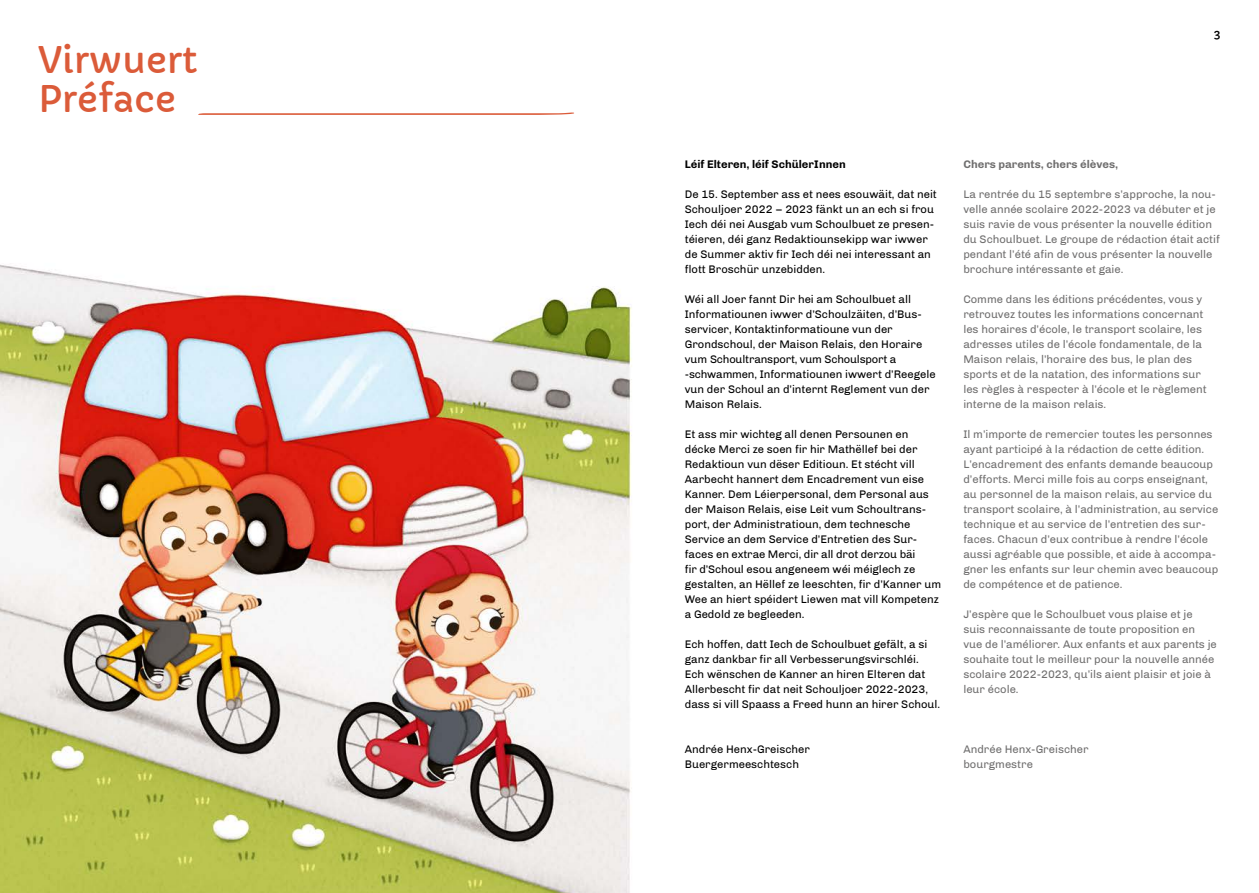
<style>
.page{position:relative;width:1259px;height:893px;background:#fff}
.page>*{position:absolute;margin:0;border:0;box-sizing:border-box;transform-origin:0 0}
.t1{font:36px/39px "Capriola";color:#db5b39}
.t2{font:12px "Capriola";color:#000}
.t3{font:11.25px/15px "Chivo";color:#706f6f}
.t4{font:11.25px/15px "Chivo";color:#000}
.t5{font:700 11.25px "Chivo";color:#000}
.t6{font:700 11.25px "Chivo";color:#706f6f}
</style>
<div class="page">
<img style="left:0;top:288px;width:632px;height:605px">
<svg style="left:198px;top:112px;width:376px;height:3px"></svg>
<h1 class="t1" style="left:38px;top:41px;width:160px">Virwuert<br>Préface</h1>
<p class="t2" style="left:1213px;top:27px;width:8px">3</p>
<p class="t5" style="left:685px;top:158px;width:162px">Léif Elteren, léif SchülerInnen</p>
<p class="t4" style="left:685px;top:187px;width:254px">De 15. September ass et nees esouwäit, dat neit Schouljoer 2022 – 2023 fänkt un an ech si frou Iech déi nei Ausgab vum Schoulbuet ze presen&shy;téieren, déi ganz Redaktiounsekipp war iwwer de Summer aktiv fir Iech déi nei interessant an flott Broschür unzebidden.</p>
<p class="t4" style="left:685px;top:292px;width:252px">Wéi all Joer fannt Dir hei am Schoulbuet all Informatiounen iwwer d’Schoulzäiten, d’Bus&shy;servicer, Kontaktinformatioune vun der Grondschoul, der Maison Relais, den Horaire vum Schoultransport, vum Schoulsport a -schwammen, Informatiounen iwwert d’Reegele vun der Schoul an d’internt Reglement vun der Maison Relais.</p>
<p class="t4" style="left:685px;top:427px;width:258px">Et ass mir wichteg all denen Persounen en décke Merci ze soen fir hir Mathëllef bei der Redaktioun vun dëser Editioun. Et stécht vill Aarbecht hannert dem Encadrement vun eise Kanner. Dem Léierpersonal, dem Personal aus der Maison Relais, eise Leit vum Schoultrans&shy;port, der Administratioun, dem technesche Service an dem Service d’Entretien des Sur&shy;faces en extrae Merci, dir all drot derzou bäi<br>fir d’Schoul esou angeneem wéi méiglech ze gestalten, an Hëllef ze leeschten, fir d’Kanner um Wee an hiert spéidert Liewen mat vill Kompetenz a Gedold ze begleeden.</p>
<p class="t4" style="left:685px;top:637px;width:257px">Ech hoffen, datt Iech de Schoulbuet gefält, a si ganz dankbar fir all Verbesserungsvirschléi.<br>Ech wënschen de Kanner an hiren Elteren dat Allerbescht fir dat neit Schouljoer 2022-2023, dass si vill Spaass a Freed hunn an hirer Schoul.</p>
<p class="t4" style="left:685px;top:742px;width:127px">Andrée Henx-Greischer<br>Buergermeeschtesch</p>
<p class="t6" style="left:963px;top:158px;width:156px">Chers parents, chers élèves,</p>
<p class="t3" style="left:963px;top:187px;width:258px">La rentrée du 15 septembre s’approche, la nou&shy;velle année scolaire 2022-2023 va débuter et je suis ravie de vous présenter la nouvelle édition du Schoulbuet. Le groupe de rédaction était actif pendant l’été afin de vous présenter la nouvelle brochure intéressante et gaie.</p>
<p class="t3" style="left:963px;top:292px;width:245px">Comme dans les éditions précédentes, vous y retrouvez toutes les informations concernant les horaires d’école, le transport scolaire, les adresses utiles de l’école fondamentale, de la Maison relais, l’horaire des bus, le plan des sports et de la natation, des informations sur les règles à respecter à l’école et le règlement interne de la maison relais.</p>
<p class="t3" style="left:963px;top:427px;width:256px">Il m’importe de remercier toutes les personnes ayant participé à la rédaction de cette édition.<br>L’encadrement des enfants demande beaucoup d’efforts. Merci mille fois au corps enseignant, au personnel de la maison relais, au service du transport scolaire, à l’administration, au service technique et au service de l’entretien des sur&shy;faces. Chacun d’eux contribue à rendre l’école aussi agréable que possible, et aide à accompa&shy;gner les enfants sur leur chemin avec beaucoup de compétence et de patience.</p>
<p class="t3" style="left:963px;top:607px;width:255px">J’espère que le Schoulbuet vous plaise et je suis reconnaissante de toute proposition en vue de l’améliorer. Aux enfants et aux parents je souhaite tout le meilleur pour la nouvelle année scolaire 2022-2023, qu’ils aient plaisir et joie à leur école.</p>
<p class="t3" style="left:963px;top:742px;width:127px">Andrée Henx-Greischer bourgmestre</p>
</div>
